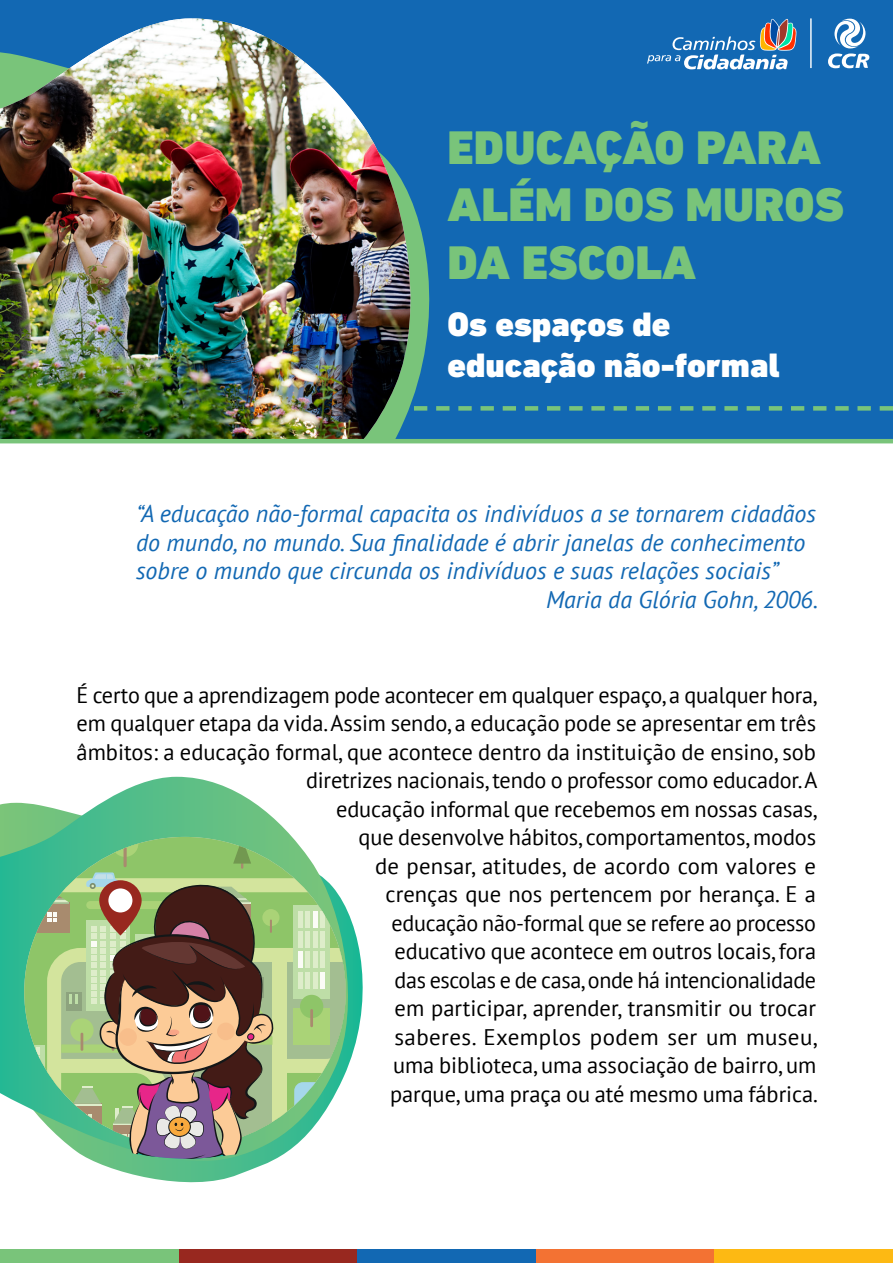
<style>
.page{position:relative;width:893px;height:1263px;background:#fff}
.page>*{position:absolute;margin:0;border:0;box-sizing:border-box;transform-origin:0 0}
.TITULOS{font:900 48px/57.6px "DIN Next LT Pro";color:#79c47a}
.TITULOS-2{font:900 34.5px/41.4px "DIN Next LT Pro";color:#fff}
.TITULOS-3{font:italic 24px/28.5px "PT Sans";color:#1268b3}
.citaçao{font:italic 24px "PT Sans";color:#1268b3}
.corpo_texto_grande{font:22.5px/28.5px "PT Sans";letter-spacing:-.005em;color:#000;text-align:right}
</style>
<div class="page">
<div style="left:536px;top:1249px;width:178px;height:14px;background:#f37233"></div>
<div style="left:357px;top:1249px;width:179px;height:14px;background:#1268b3"></div>
<div style="left:179px;top:1249px;width:178px;height:14px;background:#98281f"></div>
<div style="left:0;top:1249px;width:179px;height:14px;background:#79c47a"></div>
<div style="left:714px;top:1249px;width:179px;height:14px;background:#fdb913"></div>
<div style="left:0;top:0;width:893px;height:310px;background:#1268b3"></div>
<div style="left:3px;top:289px;width:890px;height:177px;background:#1268b3"></div>
<svg style="left:447px;top:406px;width:446px;height:5px"></svg>
<svg style="left:180px;top:18px;width:246px;height:393px"></svg>
<img style="left:0;top:19px;width:412px;height:420px">
<div style="left:0;top:441px;width:893px;height:177px;background:#fff"></div>
<hr style="left:0;top:439px;width:893px;height:4px;background:#79c47a">
<svg style="left:117px;top:955px;width:246px;height:228px"></svg>
<svg style="left:0;top:777px;width:360px;height:393px"></svg>
<svg style="left:834px;top:19px;width:31px;height:29px"></svg>
<svg style="left:828px;top:54px;width:41px;height:14px"></svg>
<hr style="left:810px;top:18px;width:2px;height:50px;background:#fff">
<svg style="left:647px;top:19px;width:150px;height:50px"></svg>
<svg style="left:24px;top:837px;width:322px;height:323px;background:#93a87e"></svg>
<svg style="left:99px;top:880px;width:43px;height:55px;background:#9d563d"></svg>
<div style="left:108px;top:888px;width:24px;height:24px;background:#fff;border-radius:50%"></div>
<p class="TITULOS" style="left:448px;top:118px;width:398px">EDUCAÇÃO PARA<br>ALÉM DOS MUROS<br>DA ESCOLA</p>
<p class="TITULOS-2" style="left:448px;top:303px;width:334px">Os espaços de educação não-formal</p>
<p class="TITULOS-3" style="left:136px;top:499px;width:681px">“A educação não-formal capacita os indivíduos a se tornarem cidadãos do mundo, no mundo. Sua finalidade é abrir janelas de conhecimento sobre o mundo que circunda os indivíduos e suas relações sociais”</p>
<p class="citaçao" style="left:546px;top:584px;width:273px">Maria da Glória Gohn, 2006.</p>
<p class="corpo_texto_grande" style="left:77px;top:680px;width:743px">É certo que a aprendizagem pode acontecer em qualquer espaço, a qualquer hora, em qualquer etapa da vida. Assim sendo, a educação pode se apresentar em três âmbitos: a educação formal, que acontece dentro da instituição de ensino, sob diretrizes nacionais, tendo o professor como educador. A<br>educação informal que recebemos em nossas casas,<br>que desenvolve hábitos, comportamentos, modos<br>de pensar, atitudes, de acordo com valores e<br>crenças que nos pertencem por herança. E a<br>educação não-formal que se refere ao processo<br>educativo que acontece em outros locais, fora<br>das escolas e de casa, onde há intencionalidade<br>em participar, aprender, transmitir ou trocar<br>saberes. Exemplos podem ser um museu,<br>uma biblioteca, uma associação de bairro, um<br>parque, uma praça ou até mesmo uma fábrica.</p>
</div>
